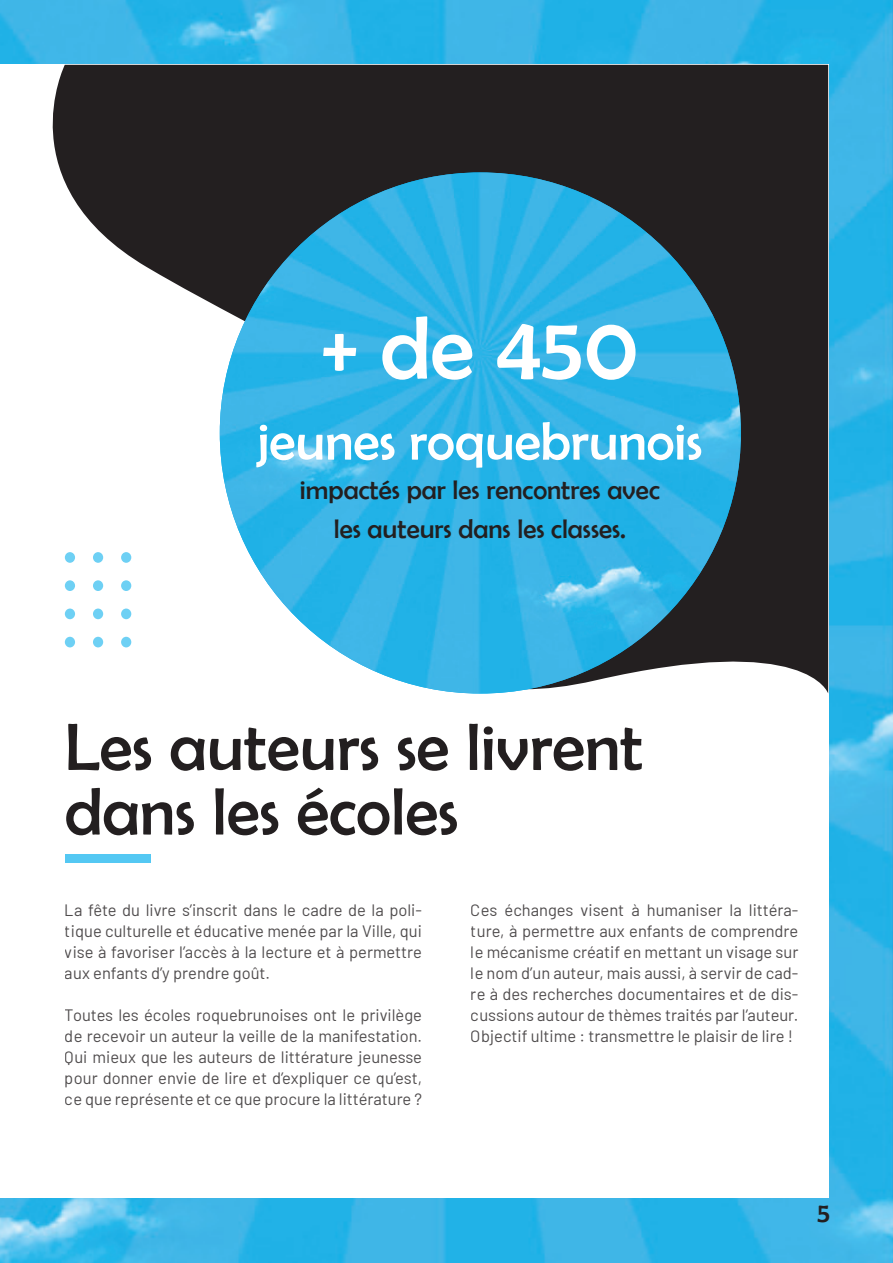
<style>
.page{position:relative;width:893px;height:1263px;background:#fff}
.page>*{position:absolute;margin:0;border:0;box-sizing:border-box;transform-origin:0 0}
.t1{font:90px "Berlin Sans FB";color:#fff}
.t2{font:67.5px/64.5px "Berlin Sans FB";color:#231f20}
.t3{font:54px "Berlin Sans FB";color:#fff}
.t4{font:27px/39px "Berlin Sans FB";color:#231f20;text-align:center}
.t5{font:16.5px/21px "Barlow";color:#231f20;text-align:justify}
</style>
<div class="page">
<img style="left:0;top:0;width:893px;height:1263px">
<div style="left:0;top:65px;width:828px;height:1133px;background:#fff"></div>
<svg style="left:52px;top:65px;width:776px;height:629px;fill:#231f20"></svg>
<img style="left:220px;top:172px;width:521px;height:521px;border-radius:261px">
<div style="left:65px;top:854px;width:86px;height:9px;background:#54c8f3"></div>
<h1 class="t1" style="left:322px;top:298px;width:318px">+ de 450</h1>
<h3 class="t3" style="left:257px;top:411px;width:446px">jeunes roquebrunois</h3>
<h3 class="t4" style="left:300px;top:470px;width:361px">impactés par les rencontres avec les auteurs dans les classes.</h3>
<h2 class="t2" style="left:65px;top:714px;width:580px">Les auteurs se livrent dans les écoles</h2>
<p class="t5" style="left:65px;top:898px;width:359px">La fête du livre s’inscrit dans le cadre de la poli&shy;tique culturelle et éducative menée par la Ville, qui vise à favoriser l’accès à la lecture et à permettre aux enfants d’y prendre goût.</p>
<p class="t5" style="left:65px;top:1003px;width:359px">Toutes les écoles roquebrunoises ont le privilège de recevoir un auteur la veille de la manifestation.<br>Qui mieux que les auteurs de littérature jeunesse pour donner envie de lire et d’expliquer ce qu’est, ce que représente et ce que procure la littérature ?</p>
<p class="t5" style="left:471px;top:898px;width:329px">Ces échanges visent à humaniser la littéra&shy;ture, à permettre aux enfants de comprendre le mécanisme créatif en mettant un visage sur le nom d’un auteur, mais aussi, à servir de cad&shy;re à des recherches documentaires et de dis&shy;cussions autour de thèmes traités par l’auteur.<br>Objectif ultime : transmettre le plaisir de lire !</p>
<h3 class="t4" style="left:817px;top:1193px;width:14px">5</h3>
</div>
